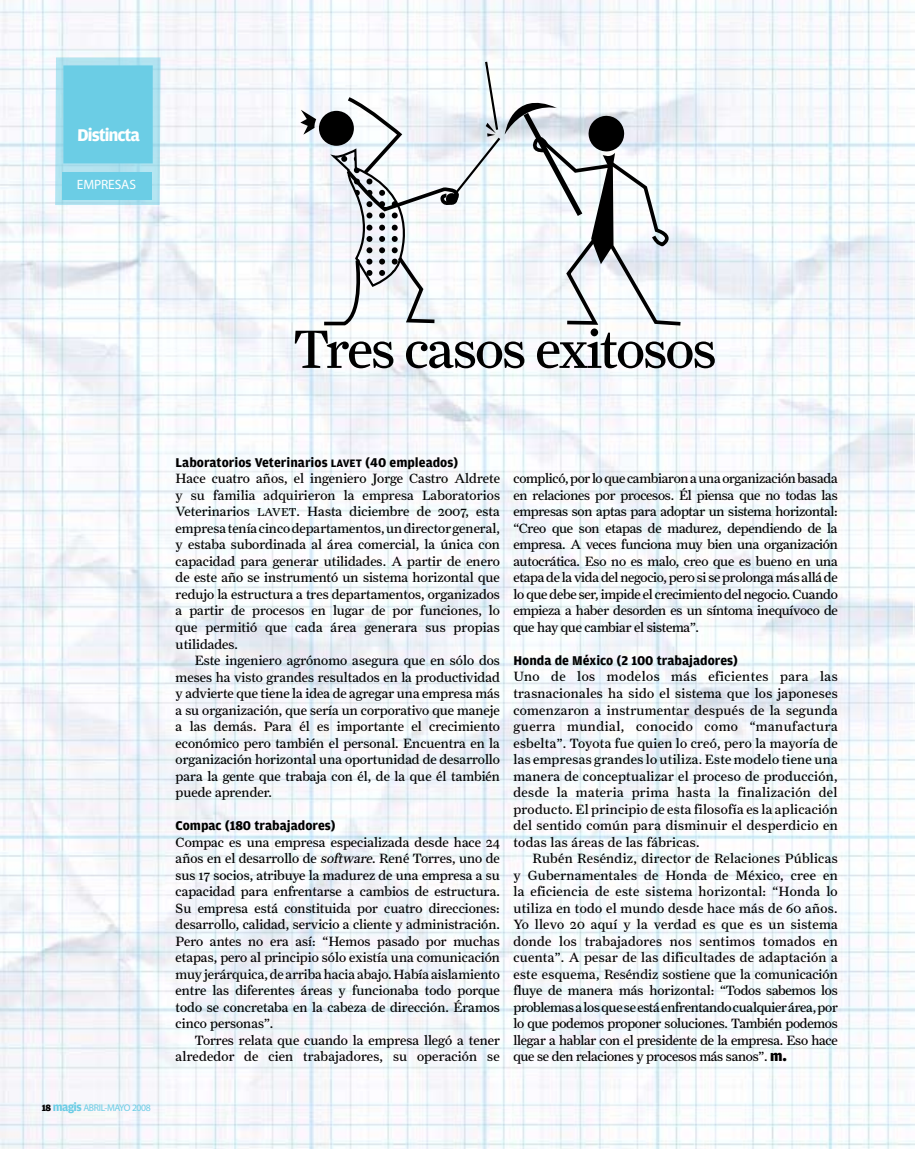
<style>
.page{position:relative;width:915px;height:1149px;background:#fff}
.page>*{position:absolute;margin:0;border:0;box-sizing:border-box;transform-origin:0 0}
.t1{font:54px "Farnham Text";letter-spacing:-.03em;color:#000}
.t2{font:700 18px "Amplitude";color:#fff}
.t3{font:13.5px/16.5px "Farnham Text";color:#000;text-align:justify}
.t4{font:700 13.5px "Amplitude";color:#000}
.t5{font:13.5px "Myriad Pro";letter-spacing:-.01em;color:#fff}
.t6{font:9.75px "Myriad Pro";letter-spacing:-.04em;color:#6bcde5}
.s1{font-family:"Amplitude";font-weight:900;color:#000}
.s2{font-family:"Amplitude";font-weight:700;font-size:12px}
.s3{font-family:"Amplitude Bold SC850";font-weight:400;font-size:11.55px}
.s4{font-family:"Farnham Text Regular SC850";font-size:11.55px}
.s5{font-style:italic}
.s6{font-family:"Amplitude";font-weight:900;font-size:15px}
</style>
<div class="page">
<img style="left:0;top:0;width:914px;height:1148px">
<svg style="left:53px;top:57px;width:109px;height:148px"></svg>
<div style="left:63px;top:65px;width:90px;height:98px;background:#6bcde5"></div>
<div style="left:63px;top:172px;width:89px;height:27px;background:#6bcde5"></div>
<svg style="left:624px;top:94px;width:57px;height:233px"></svg>
<svg style="left:300px;top:60px;width:324px;height:267px"></svg>
<h2 class="t2" style="left:77px;top:125px;width:64px">Distincta</h2>
<p class="t5" style="left:77px;top:176px;width:61px">EMPRESAS</p>
<h1 class="t1" style="left:293px;top:317px;width:424px">Tres casos exitosos</h1>
<p class="t6" style="left:42px;top:1101px;width:111px"><span class="s1">18</span> <span class="s2">magis</span> ABRIL-MAYO 2008</p>
<p class="t4" style="left:176px;top:455px;width:284px">Laboratorios Veterinarios <span class="s3">LAVET</span> (40 empleados)</p>
<p class="t3" style="left:175px;top:470px;width:326px">Hace cuatro años, el ingeniero Jorge Castro Aldrete y su familia adquirieron la empresa Laboratorios Veterinarios <span class="s4">LAVET</span>. Hasta diciembre de 2007, esta empresa tenía cinco departamentos, un director general, y estaba subordinada al área comercial, la única con capacidad para generar utilidades. A partir de enero de este año se instrumentó un sistema horizontal que redujo la estructura a tres departamentos, organizados a partir de procesos en lugar de por funciones, lo que permitió que cada área generara sus propias utilidades.</p>
<p class="t3" style="left:176px;top:651px;width:326px;text-indent:19px">Este ingeniero agrónomo asegura que en sólo dos meses ha visto grandes resultados en la productividad y advierte que tiene la idea de agregar una empresa más a su organización, que sería un corporativo que maneje a las demás. Para él es importante el crecimiento económico pero también el personal. Encuentra en la organización horizontal una oportunidad de desarrollo para la gente que trabaja con él, de la que él también puede aprender.</p>
<p class="t4" style="left:176px;top:817px;width:161px">Compac (180 trabajadores)</p>
<p class="t3" style="left:176px;top:833px;width:326px">Compac es una empresa especializada desde hace 24 años en el desarrollo de <span class="s5">software</span>. René Torres, uno de sus 17 socios, atribuye la madurez de una empresa a su capacidad para enfrentarse a cambios de estructura.<br>Su empresa está constituida por cuatro direcciones: desarrollo, calidad, servicio a cliente y administración.<br>Pero antes no era así: “Hemos pasado por muchas etapas, pero al principio sólo existía una comunicación muy jerárquica, de arriba hacia abajo. Había aislamiento entre las diferentes áreas y funcionaba todo porque todo se concretaba en la cabeza de dirección. Éramos cinco personas”.</p>
<p class="t3" style="left:176px;top:1031px;width:325px;text-align:right">Torres relata que cuando la empresa llegó a tener alrededor de cien trabajadores, su operación se</p>
<p class="t3" style="left:513px;top:470px;width:326px">complicó, por lo que cambiaron a una organización basada en relaciones por procesos. Él piensa que no todas las empresas son aptas para adoptar un sistema horizontal: “Creo que son etapas de madurez, dependiendo de la empresa. A veces funciona muy bien una organización autocrática. Eso no es malo, creo que es bueno en una etapa de la vida del negocio, pero si se prolonga más allá de lo que debe ser, impide el crecimiento del negocio. Cuando empieza a haber desorden es un síntoma inequívoco de que hay que cambiar el sistema”.</p>
<p class="t4" style="left:513px;top:652px;width:226px">Honda de México (2 100 trabajadores)</p>
<p class="t3" style="left:513px;top:668px;width:326px">Uno de los modelos más eficientes para las trasnacionales ha sido el sistema que los japoneses comenzaron a instrumentar después de la segunda guerra mundial, conocido como “manufactura esbelta”. Toyota fue quien lo creó, pero la mayoría de las empresas grandes lo utiliza. Este modelo tiene una manera de conceptualizar el proceso de producción, desde la materia prima hasta la finalización del producto. El principio de esta filosofía es la aplicación del sentido común para disminuir el desperdicio en todas las áreas de las fábricas.</p>
<p class="t3" style="left:513px;top:849px;width:326px;text-indent:19px">Rubén Reséndiz, director de Relaciones Públicas y Gubernamentales de Honda de México, cree en la eficiencia de este sistema horizontal: “Honda lo utiliza en todo el mundo desde hace más de 60 años.<br>Yo llevo 20 aquí y la verdad es que es un sistema donde los trabajadores nos sentimos tomados en cuenta”. A pesar de las dificultades de adaptación a este esquema, Reséndiz sostiene que la comunicación fluye de manera más horizontal: “Todos sabemos los problemas a los que se está enfrentando cualquier área, por lo que podemos proponer soluciones. También podemos llegar a hablar con el presidente de la empresa. Eso hace que se den relaciones y procesos más sanos”. <span class="s6">m.</span></p>
</div>
